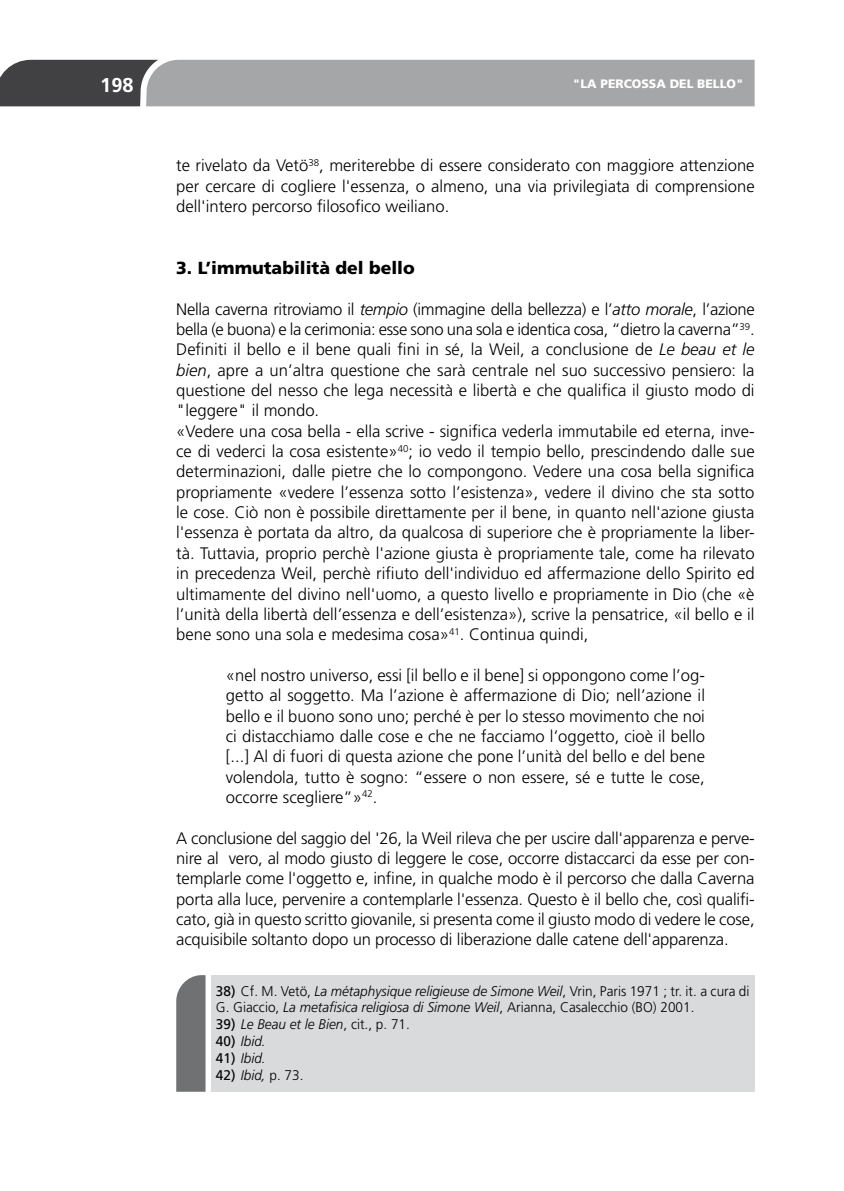
<style>
.page{position:relative;width:844px;height:1191px;background:#fff}
.page>*{position:absolute;margin:0;border:0;box-sizing:border-box;transform-origin:0 0}
.t1{font:700 19.95px "Frutiger LT Std";color:#fff}
.t2{font:900 17.5px "Frutiger LT Std";color:#000}
.t3{font:300 16.62px/20.3px "Frutiger LT Std";color:#000;text-align:justify}
.t4{font:300 14px/16.8px "Frutiger LT Std";color:#000}
.t5{font:italic 300 14px "Frutiger LT Std";color:#000}
.t6{font:900 12.25px "Frutiger LT Std";color:#fff}
.s1{font-style:italic}
.s2{font-weight:400}
.s3{font-weight:400;font-style:normal}
.s4{font-style:normal}
</style>
<div class="page">
<svg style="left:0;top:60px;width:754px;height:47px;background:#959597"></svg>
<div style="left:211px;top:975px;width:543px;height:116px;background:#d9dadb"></div>
<svg style="left:176px;top:975px;width:29px;height:116px;background:#777879"></svg>
<p class="t1" style="left:100px;top:73px;width:35px">198</p>
<p class="t6" style="left:572px;top:76px;width:172px">"LA PERCOSSA DEL BELLO"</p>
<p class="t3" style="left:176px;top:156px;width:579px">te rivelato da Vetö<sup>38</sup>, meriterebbe di essere considerato con maggiore attenzione per cercare di cogliere l'essenza, o almeno, una via privilegiata di comprensione dell'intero percorso filosofico weiliano.</p>
<p class="t2" style="left:176px;top:257px;width:240px">3. L’immutabilità del bello</p>
<p class="t3" style="left:176px;top:299px;width:579px;text-align:left">Nella caverna ritroviamo il <span class="s1">tempio</span> (immagine della bellezza) e l’<span class="s1">atto morale</span>, l’azione bella (e buona) e la cerimonia: esse sono una sola e identica cosa, “dietro la caverna”<sup>39</sup>.<br>Definiti il bello e il bene quali fini in sé, la Weil, a conclusione de <span class="s1">Le beau et le bien</span>, apre a un’altra questione che sarà centrale nel suo successivo pensiero: la questione del nesso che lega necessità e libertà e che qualifica il giusto modo di "leggere" il mondo.<br>«Vedere una cosa bella - ella scrive - significa vederla immutabile ed eterna, inve&shy;ce di vederci la cosa esistente»<sup>40</sup>; io vedo il tempio bello, prescindendo dalle sue determinazioni, dalle pietre che lo compongono. Vedere una cosa bella significa propriamente «vedere l’essenza sotto l’esistenza», vedere il divino che sta sotto le cose. Ciò non è possibile direttamente per il bene, in quanto nell'azione giusta l'essenza è portata da altro, da qualcosa di superiore che è propriamente la liber&shy;tà. Tuttavia, proprio perchè l'azione giusta è propriamente tale, come ha rilevato in precedenza Weil, perchè rifiuto dell'individuo ed affermazione dello Spirito ed ultimamente del divino nell'uomo, a questo livello e propriamente in Dio (che «è l’unità della libertà dell’essenza e dell’esistenza»), scrive la pensatrice, «il bello e il bene sono una sola e medesima cosa»<sup>41</sup>. Continua quindi,</p>
<p class="t3" style="left:226px;top:665px;width:480px">«nel nostro universo, essi [il bello e il bene] si oppongono come l’og&shy;getto al soggetto. Ma l’azione è affermazione di Dio; nell’azione il bello e il buono sono uno; perché è per lo stesso movimento che noi ci distacchiamo dalle cose e che ne facciamo l’oggetto, cioè il bello [...] Al di fuori di questa azione che pone l’unità del bello e del bene volendola, tutto è sogno: “essere o non essere, sé e tutte le cose, occorre scegliere”»<sup>42</sup>.</p>
<p class="t3" style="left:176px;top:828px;width:580px">A conclusione del saggio del '26, la Weil rileva che per uscire dall'apparenza e perve&shy;nire al vero, al modo giusto di leggere le cose, occorre distaccarci da esse per con&shy;templarle come l'oggetto e, infine, in qualche modo è il percorso che dalla Caverna porta alla luce, pervenire a contemplarle l'essenza. Questo è il bello che, così qualifi&shy;cato, già in questo scritto giovanile, si presenta come il giusto modo di vedere le cose, acquisibile soltanto dopo un processo di liberazione dalle catene dell'apparenza.</p>
<p class="t4" style="left:216px;top:982px;width:535px"><span class="s2">38)</span> Cf. M. Vetö, <span class="s1">La métaphysique religieuse de Simone Weil</span>, Vrin, Paris 1971 ; tr. it. a cura di<br>G. Giaccio, <span class="s1">La metafisica religiosa di Simone Weil</span>, Arianna, Casalecchio (BO) 2001.</p>
<p class="t5" style="left:216px;top:1016px;width:195px"><span class="s3">39)</span> Le Beau et le Bien<span class="s4">, cit., p. 71.</span></p>
<p class="t5" style="left:216px;top:1033px;width:51px"><span class="s3">40)</span> Ibid.</p>
<p class="t5" style="left:216px;top:1050px;width:51px"><span class="s3">41)</span> Ibid.</p>
<p class="t5" style="left:216px;top:1066px;width:89px"><span class="s3">42)</span> Ibid, <span class="s4">p. 73.</span></p>
</div>
